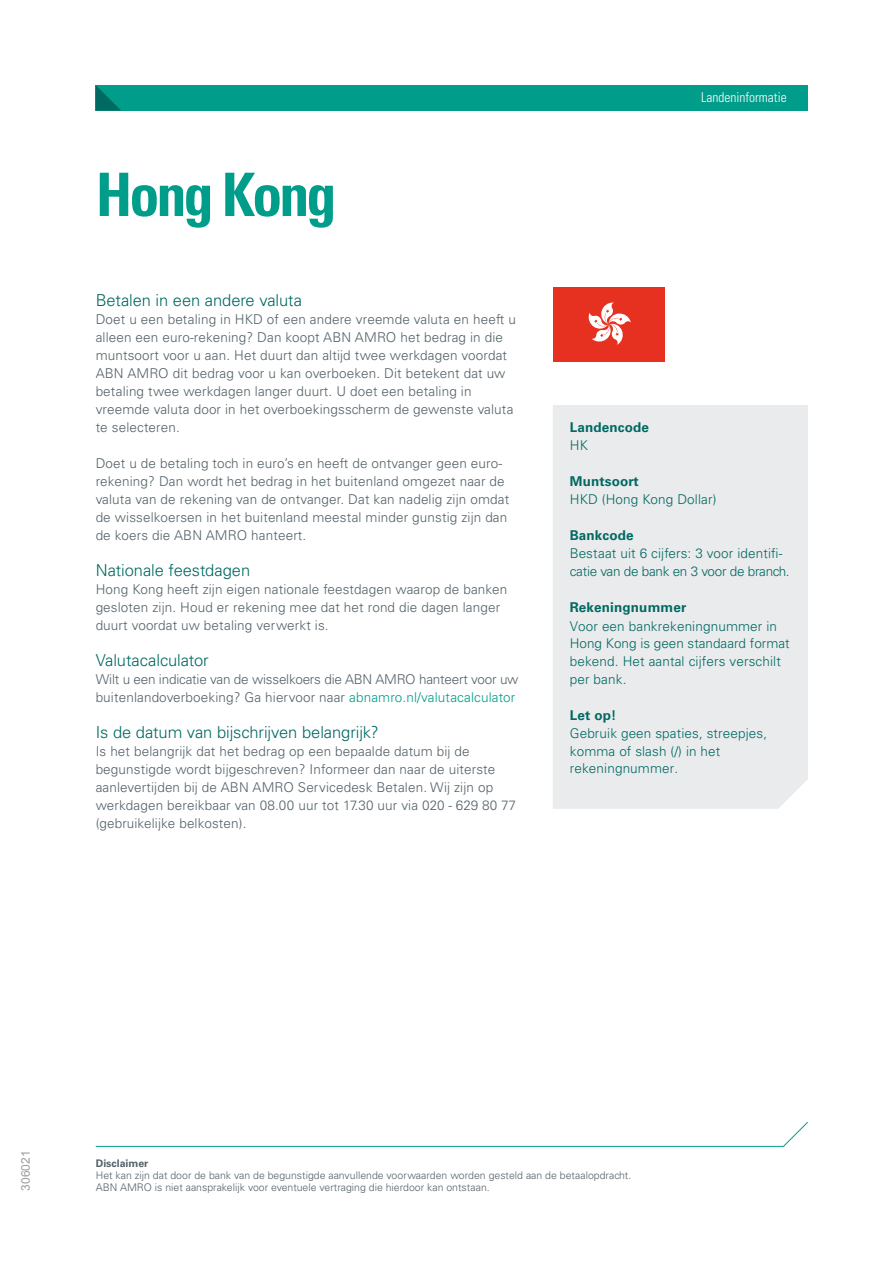
<style>
.page{position:relative;width:893px;height:1263px;background:#fff}
.page>*{position:absolute;margin:0;border:0;box-sizing:border-box;transform-origin:0 0}
.Bodyheading-01{font:700 condensed 60px "Univers LT Std";letter-spacing:-.05em;color:#009d8b}
.Bodyheading-03{font:300 16.5px "Univers LT Std";letter-spacing:-.005em;color:#006962}
.Body_nieuw{font:300 13.5px/18px "Univers LT Std";letter-spacing:.01em;color:#536168}
.kader_body{font:300 13.5px/18px "Univers LT Std";letter-spacing:.01em;color:#006962}
.kader_body-2{font:300 13.5px/18px "Univers LT Std";letter-spacing:-.01em;color:#006962}
.t1{font:300 condensed 13.5px "Univers LT Std";color:#fff}
.kader_body-3{font:700 13.5px/18px "Univers LT Std";letter-spacing:.01em;color:#006962}
.t2{font:12px "Arial";color:#9c9d9d}
.t3{font:300 10.5px/12px "Univers LT Std";color:#536168}
.kopje_disclaimer{font:700 10.5px "Univers LT Std";color:#536168}
.s1{color:#009d8b}
.s2{font-weight:300}
.s3{font-weight:700}
</style>
<div class="page">
<div style="left:96px;top:85px;width:712px;height:26px;background:#009d8b"></div>
<svg style="left:96px;top:85px;width:25px;height:26px"></svg>
<svg style="left:95px;top:1122px;width:713px;height:25px"></svg>
<div style="left:553px;top:287px;width:111px;height:74px;background:#e63120"></div>
<svg style="left:588px;top:302px;width:43px;height:43px"></svg>
<div style="left:553px;top:406px;width:255px;height:403px;background:#eaebed"></div>
<p class="Bodyheading-01" style="left:96px;top:158px;width:242px">Hong Kong</p>
<p class="Bodyheading-03" style="left:96px;top:290px;width:208px">Betalen in een andere valuta</p>
<p class="Body_nieuw" style="left:96px;top:310px;width:422px">Doet u een betaling in HKD of een andere vreemde valuta en heeft u alleen een euro-rekening? Dan koopt ABN AMRO het bedrag in die muntsoort voor u aan. Het duurt dan altijd twee werkdagen voordat ABN AMRO dit bedrag voor u kan overboeken. Dit betekent dat uw betaling twee werkdagen langer duurt. U doet een betaling in vreemde valuta door in het overboekingsscherm de gewenste valuta te selecteren.</p>
<p class="Body_nieuw" style="left:96px;top:454px;width:415px">Doet u de betaling toch in euro’s en heeft de ontvanger geen euro&shy;rekening? Dan wordt het bedrag in het buitenland omgezet naar de valuta van de rekening van de ontvanger. Dat kan nadelig zijn omdat de wisselkoersen in het buitenland meestal minder gunstig zijn dan de koers die ABN AMRO hanteert.</p>
<p class="Bodyheading-03" style="left:96px;top:560px;width:156px">Nationale feestdagen</p>
<p class="Body_nieuw" style="left:96px;top:580px;width:413px">Hong Kong heeft zijn eigen nationale feestdagen waarop de banken gesloten zijn. Houd er rekening mee dat het rond die dagen langer duurt voordat uw betaling verwerkt is.</p>
<p class="Bodyheading-03" style="left:96px;top:650px;width:115px">Valutacalculator</p>
<p class="Body_nieuw" style="left:96px;top:670px;width:424px">Wilt u een indicatie van de wisselkoers die ABN AMRO hanteert voor uw buitenlandoverboeking? Ga hiervoor naar <span class="s1">abnamro.nl/valutacalculator</span></p>
<p class="Bodyheading-03" style="left:96px;top:722px;width:285px">Is de datum van bijschrijven belangrijk?</p>
<p class="Body_nieuw" style="left:96px;top:742px;width:422px">Is het belangrijk dat het bedrag op een bepaalde datum bij de begunstigde wordt bijgeschreven? Informeer dan naar de uiterste aanlevertijden bij de ABN AMRO Servicedesk Betalen. Wij zijn op werkdagen bereikbaar van 08.00 uur tot 17.30 uur via 020 - 629 80 77 (gebruikelijke belkosten).</p>
<p class="t1" style="left:701px;top:89px;width:87px">Landeninformatie</p>
<p class="kader_body-3" style="left:570px;top:418px;width:81px">Landencode<br><span class="s2">HK</span></p>
<p class="kader_body" style="left:570px;top:472px;width:148px"><span class="s3">Muntsoort<br></span>HKD (Hong Kong Dollar)</p>
<p class="kader_body-2" style="left:570px;top:526px;width:221px"><span class="s3">Bankcode<br></span>Bestaat uit 6 cijfers: 3 voor identifi&shy;catie van de bank en 3 voor de branch.</p>
<p class="kader_body" style="left:570px;top:598px;width:221px"><span class="s3">Rekeningnummer<br></span>Voor een bankrekeningnummer in<br>Hong Kong is geen standaard format bekend. Het aantal cijfers verschilt per bank.</p>
<p class="kader_body" style="left:570px;top:707px;width:199px"><span class="s3">Let op!<br></span>Gebruik geen spaties, streepjes, komma of slash (/) in het rekeningnummer.</p>
<p class="t2" style="left:18px;top:1191px;width:42px;rotate:-90deg">306021</p>
<p class="kopje_disclaimer" style="left:96px;top:1157px;width:54px">Disclaimer</p>
<p class="t3" style="left:96px;top:1169px;width:537px">Het kan zijn dat door de bank van de begunstigde aanvullende voorwaarden worden gesteld aan de betaalopdracht.<br>ABN AMRO is niet aansprakelijk voor eventuele vertraging die hierdoor kan ontstaan.</p>
</div>
